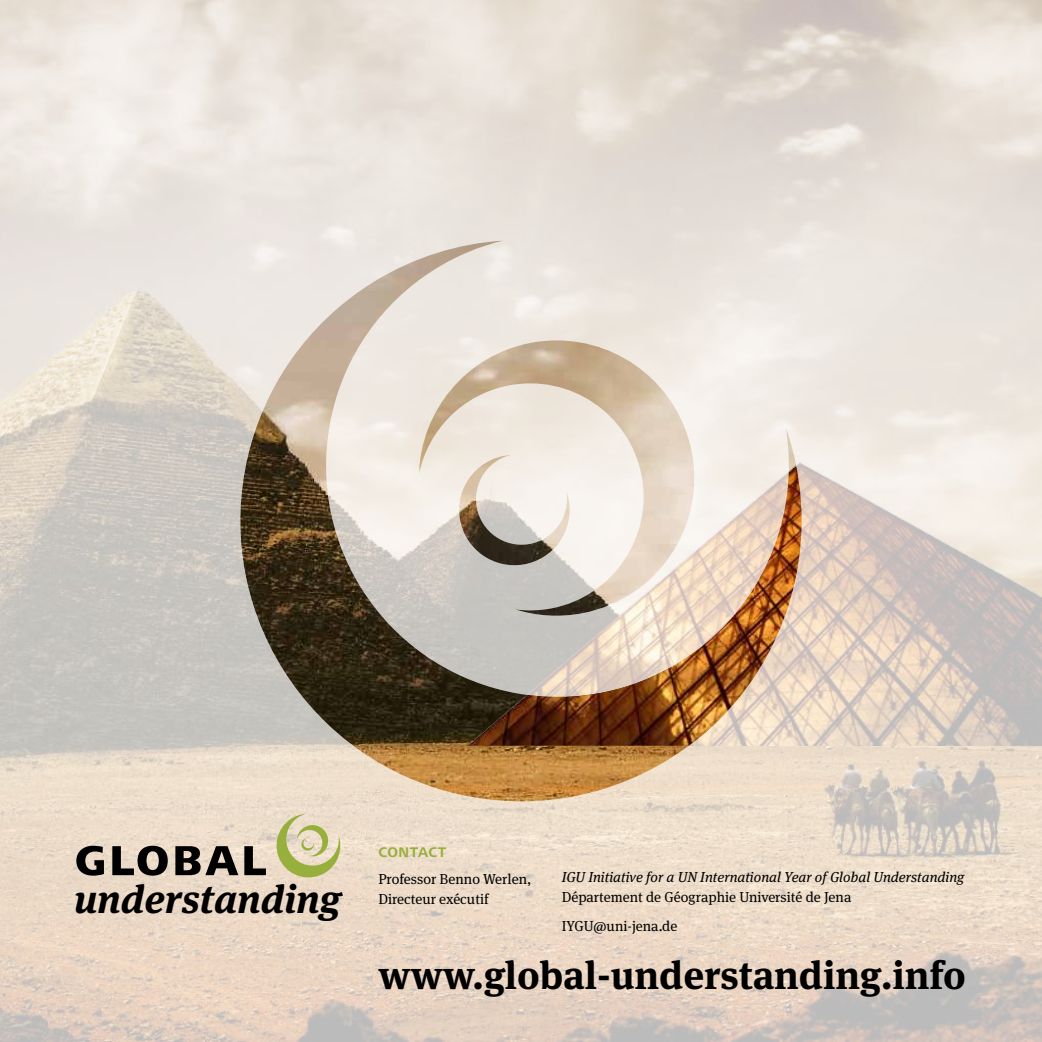
<style>
.page{position:relative;width:1042px;height:1042px;background:#fff}
.page>*{position:absolute;margin:0;border:0;box-sizing:border-box;transform-origin:0 0}
.t1{font:italic 700 39.73px "Meta Serif OT";color:#000}
.t2{font:700 39.38px "Meta Serif OT";color:#000}
.t3{font:14.35px "Meta Serif OT";color:#000}
.t4{font:italic 14.35px "Meta Serif OT";color:#000}
.t5{font:700 14.35px "Frutiger Next LT";color:#97af3c}
</style>
<div class="page">
<img style="left:0;top:0;width:1042px;height:1042px">
<img style="left:828px;top:461px;width:214px;height:285px">
<img style="left:201px;top:241px;width:627px;height:600px">
<img style="left:407px;top:461px;width:411px;height:285px">
<svg style="left:76px;top:846px;width:190px;height:29px"></svg>
<svg style="left:272px;top:814px;width:71px;height:68px"></svg>
<p class="t5" style="left:378px;top:844px;width:20px">CONTACT</p>
<p class="t3" style="left:378px;top:871px;width:155px">Professor Benno Werlen,</p>
<p class="t4" style="left:562px;top:869px;width:404px">IGU Initiative for a UN International Year of Global Understanding</p>
<p class="t3" style="left:562px;top:888px;width:291px">Département de Géographie Université de Jena</p>
<h1 class="t1" style="left:74px;top:875px;width:268px">understanding</h1>
<p class="t3" style="left:378px;top:891px;width:112px">Directeur exécutif</p>
<h2 class="t2" style="left:378px;top:951px;width:589px">www.global-understanding.info</h2>
<p class="t3" style="left:562px;top:918px;width:117px">IYGU@uni-jena.de</p>
</div>
